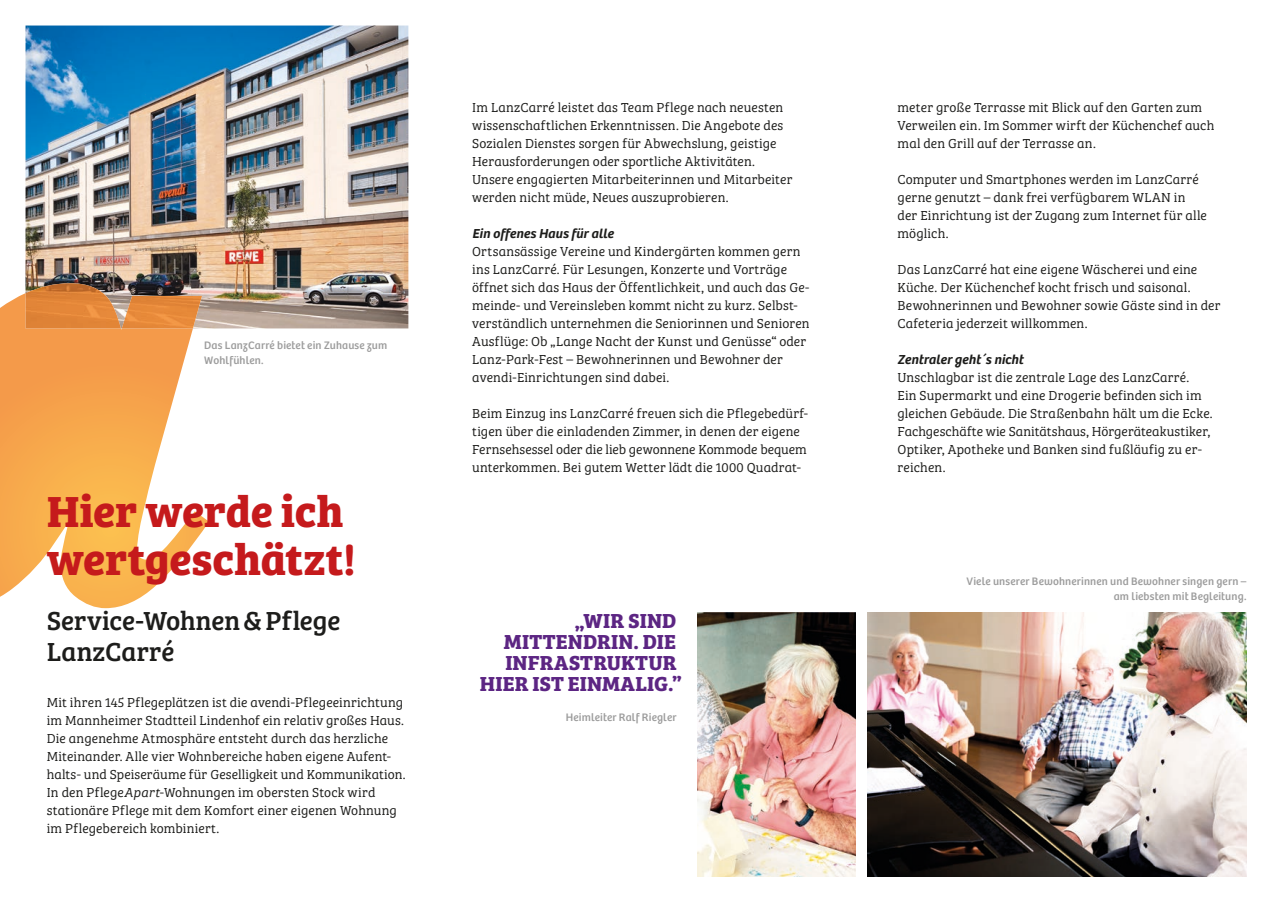
<style>
.page{position:relative;width:1272px;height:902px;background:#fff}
.page>*{position:absolute;margin:0;border:0;box-sizing:border-box;transform-origin:0 0}
.t1{font:700 45px/48px "Bree Serif";letter-spacing:-.005em;color:#c51a1c}
.t2{font:27px/31px "Bree Serif";color:#1d1d1b}
.t3{font:700 21px/21px "Bree Serif";letter-spacing:.005em;color:#5c2583;text-align:right}
.t4{font:13.5px/18px "Bree Serif Lt";letter-spacing:.01em;color:#1d1d1b}
.t5{font:italic 600 13.5px "Bree";letter-spacing:.005em;color:#1d1d1b}
.t6{font:11.25px/14.7px "Bree";letter-spacing:.015em;color:#9d9d9d}
.s1{font-style:italic}
</style>
<div class="page">
<img style="left:867px;top:612px;width:379px;height:264px">
<img style="left:697px;top:612px;width:158px;height:264px">
<img style="left:26px;top:26px;width:382px;height:302px">
<svg style="left:0;top:293px;width:209px;height:315px"></svg>
<img style="left:26px;top:283px;width:176px;height:45px">
<p class="t6" style="left:204px;top:338px;width:184px">Das LanzCarré bietet ein Zuhause zum<br>Wohlfühlen.</p>
<h1 class="t1" style="left:47px;top:484px;width:311px">Hier werde ich wertgeschätzt!</h1>
<h2 class="t2" style="left:47px;top:603px;width:295px">Service-Wohnen-&amp;-Pflege<br>LanzCarré</h2>
<p class="t4" style="left:47px;top:692px;width:360px">Mit ihren 145 Pflegeplätzen ist die avendi-Pflegeeinrichtung im Mannheimer Stadtteil Lindenhof ein relativ großes Haus.<br>Die angenehme Atmosphäre entsteht durch das herzliche Miteinander. Alle vier Wohnbereiche haben eigene Aufent&shy;halts- und Speiseräume für Geselligkeit und Kommunikation.<br>In den Pflege<span class="s1">Apart</span>-Wohnungen im obersten Stock wird stationäre Pflege mit dem Komfort einer eigenen Wohnung im Pflegebereich kombiniert.</p>
<p class="t4" style="left:472px;top:98px;width:322px">Im LanzCarré leistet das Team Pflege nach neuesten wissenschaftlichen Erkenntnissen. Die Angebote des Sozialen Dienstes sorgen für Abwechslung, geistige Herausforderungen oder sportliche Aktivitäten.<br>Unsere engagierten Mitarbeiterinnen und Mitarbeiter werden nicht müde, Neues auszuprobieren.</p>
<p class="t5" style="left:472px;top:226px;width:143px">Ein offenes Haus für alle</p>
<p class="t4" style="left:472px;top:242px;width:339px">Ortsansässige Vereine und Kindergärten kommen gern ins LanzCarré. Für Lesungen, Konzerte und Vorträge öffnet sich das Haus der Öffentlichkeit, und auch das Ge&shy;meinde- und Vereinsleben kommt nicht zu kurz. Selbst&shy;verständlich unternehmen die Seniorinnen und Senioren Ausflüge: Ob „Lange Nacht der Kunst und Genüsse“ oder Lanz-Park-Fest – Bewohnerinnen und Bewohner der avendi-Einrichtungen sind dabei.</p>
<p class="t4" style="left:472px;top:404px;width:337px">Beim Einzug ins LanzCarré freuen sich die Pflegebedürf&shy;tigen über die einladenden Zimmer, in denen der eigene Fernsehsessel oder die lieb gewonnene Kommode bequem unterkommen. Bei gutem Wetter lädt die 1000 Quadrat-</p>
<h3 class="t3" style="left:480px;top:609px;width:204px">„WIR SIND<br>MITTENDRIN. DIE<br>INFRASTRUKTUR<br>HIER IST EINMALIG.”</h3>
<p class="t6" style="left:566px;top:710px;width:112px">Heimleiter Ralf Riegler</p>
<p class="t4" style="left:897px;top:98px;width:318px">meter große Terrasse mit Blick auf den Garten zum<br>Verweilen ein. Im Sommer wirft der Küchenchef auch mal den Grill auf der Terrasse an.</p>
<p class="t4" style="left:897px;top:170px;width:311px">Computer und Smartphones werden im LanzCarré gerne genutzt – dank frei verfügbarem WLAN in der Einrichtung ist der Zugang zum Internet für alle möglich.</p>
<p class="t4" style="left:897px;top:260px;width:324px">Das LanzCarré hat eine eigene Wäscherei und eine Küche. Der Küchenchef kocht frisch und saisonal.<br>Bewohnerinnen und Bewohner sowie Gäste sind in der Cafeteria jederzeit willkommen.</p>
<p class="t5" style="left:897px;top:352px;width:127px">Zentraler geht´s nicht</p>
<p class="t4" style="left:897px;top:368px;width:316px">Unschlagbar ist die zentrale Lage des LanzCarré.<br>Ein Supermarkt und eine Drogerie befinden sich im gleichen Gebäude. Die Straßenbahn hält um die Ecke.<br>Fachgeschäfte wie Sanitätshaus, Hörgeräteakustiker, Optiker, Apotheke und Banken sind fußläufig zu er&shy;reichen.</p>
<p class="t6" style="left:966px;top:574px;width:281px;text-align:right">Viele unserer Bewohnerinnen und Bewohner singen gern – am liebsten mit Begleitung.</p>
</div>
